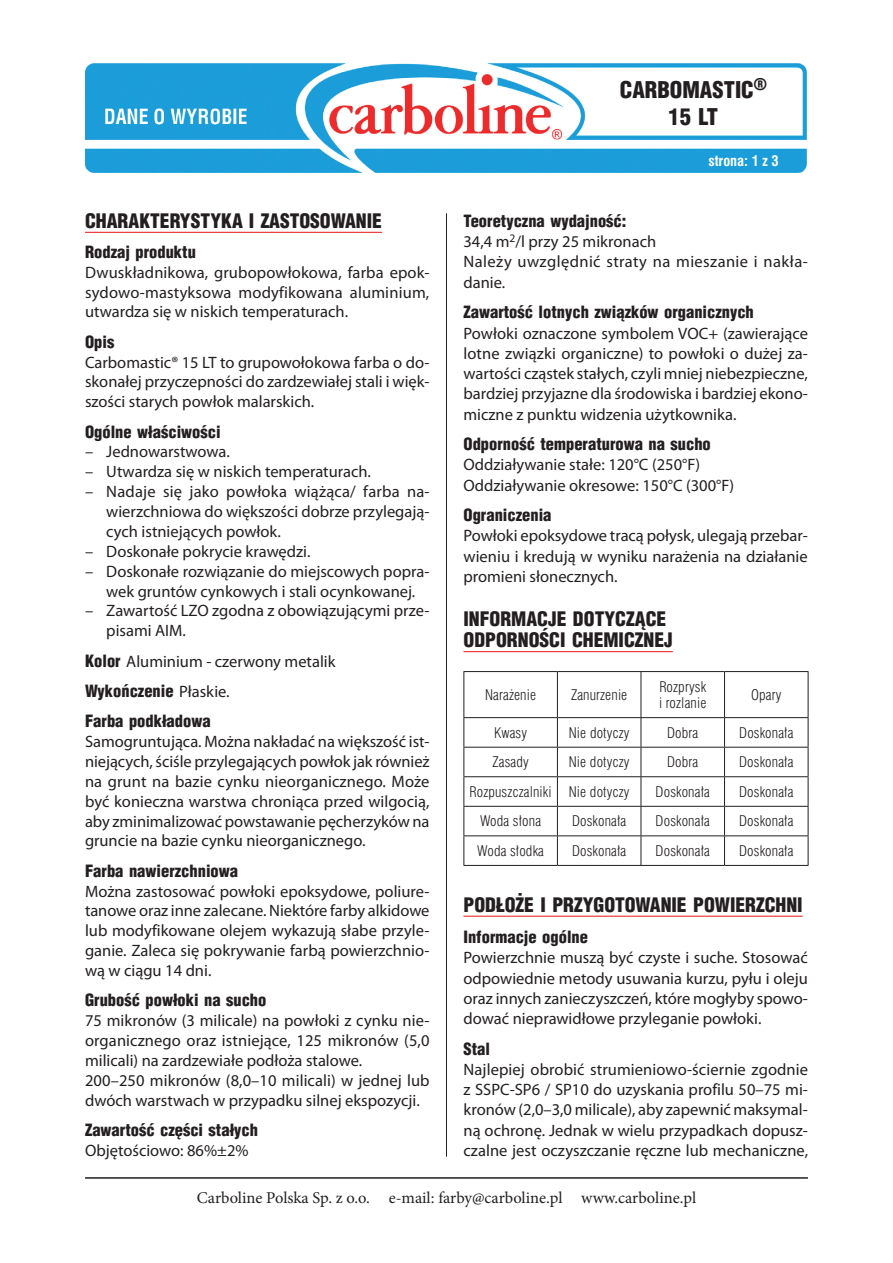
<style>
.page{position:relative;width:893px;height:1263px;background:#fff}
.page>*{position:absolute;margin:0;border:0;box-sizing:border-box;transform-origin:0 0}
.t1{font:900 22.5px/27px "Switzerland Cond";color:#231f20;text-align:center}
.t2{font:900 19.5px/20.7px "Switzerland Cond";color:#231f20}
.t3{font:16.5px/20px "Myriad Pro";color:#231f20;text-align:justify}
.t4{font:900 16.5px/30.3px "Switzerland Cond";color:#231f20}
.t5{font:16.5px/20.2px "Myriad Pro";letter-spacing:.025em;color:#231f20}
.t6{font:16.5px "Minion Pro";color:#231f20}
.t7{font:13.5px/16.5px "Swis 721 Lt Cn PL";letter-spacing:.01em;color:#231f20}
.t8{font:700 13.5px "Swis 721 Cn PL";color:#fff}
.s1{font-family:"Switzerland Cond";font-weight:900}
.s2{font-family:"Myriad Pro";font-weight:400}
</style>
<div class="page">
<hr style="left:85px;top:1177px;width:723px;height:2px;background:#231f20">
<hr style="left:446px;top:213px;width:1px;height:944px;background:#231f20">
<img style="left:85px;top:64px;width:721px;height:108px">
<hr style="left:85px;top:232px;width:297px;height:1px;background:#ee2d2d">
<hr style="left:463px;top:651px;width:210px;height:1px;background:#ee2d2d">
<hr style="left:463px;top:916px;width:340px;height:1px;background:#ee2d2d">
<hr style="left:463px;top:671px;width:94px;height:1px;background:#231f20">
<hr style="left:463px;top:672px;width:1px;height:45px;background:#231f20">
<hr style="left:557px;top:671px;width:84px;height:1px;background:#231f20">
<hr style="left:557px;top:672px;width:1px;height:45px;background:#231f20">
<hr style="left:641px;top:671px;width:83px;height:1px;background:#231f20">
<hr style="left:641px;top:672px;width:1px;height:45px;background:#231f20">
<hr style="left:724px;top:671px;width:84px;height:1px;background:#231f20">
<hr style="left:724px;top:672px;width:1px;height:45px;background:#231f20">
<hr style="left:808px;top:672px;width:1px;height:45px;background:#231f20">
<hr style="left:463px;top:717px;width:94px;height:1px;background:#231f20">
<hr style="left:557px;top:717px;width:84px;height:1px;background:#231f20">
<hr style="left:641px;top:717px;width:83px;height:1px;background:#231f20">
<hr style="left:724px;top:717px;width:84px;height:1px;background:#231f20">
<hr style="left:463px;top:747px;width:94px;height:1px;background:#231f20">
<hr style="left:557px;top:747px;width:84px;height:1px;background:#231f20">
<hr style="left:641px;top:747px;width:83px;height:1px;background:#231f20">
<hr style="left:724px;top:747px;width:84px;height:1px;background:#231f20">
<hr style="left:463px;top:776px;width:94px;height:1px;background:#231f20">
<hr style="left:557px;top:776px;width:84px;height:1px;background:#231f20">
<hr style="left:641px;top:776px;width:83px;height:1px;background:#231f20">
<hr style="left:724px;top:776px;width:84px;height:1px;background:#231f20">
<hr style="left:463px;top:806px;width:94px;height:1px;background:#231f20">
<hr style="left:557px;top:806px;width:84px;height:1px;background:#231f20">
<hr style="left:641px;top:806px;width:83px;height:1px;background:#231f20">
<hr style="left:724px;top:806px;width:84px;height:1px;background:#231f20">
<hr style="left:463px;top:835px;width:94px;height:1px;background:#231f20">
<svg style="left:463px;top:718px;width:1px;height:147px"></svg>
<hr style="left:557px;top:835px;width:84px;height:1px;background:#231f20">
<svg style="left:557px;top:718px;width:1px;height:147px"></svg>
<hr style="left:641px;top:835px;width:83px;height:1px;background:#231f20">
<svg style="left:641px;top:718px;width:1px;height:147px"></svg>
<hr style="left:724px;top:835px;width:84px;height:1px;background:#231f20">
<svg style="left:724px;top:718px;width:1px;height:147px"></svg>
<svg style="left:808px;top:718px;width:1px;height:147px"></svg>
<hr style="left:463px;top:865px;width:94px;height:1px;background:#231f20">
<hr style="left:557px;top:865px;width:84px;height:1px;background:#231f20">
<hr style="left:641px;top:865px;width:83px;height:1px;background:#231f20">
<hr style="left:724px;top:865px;width:84px;height:1px;background:#231f20">
<h1 class="t1" style="left:620px;top:75px;width:149px">CARBOMASTIC<sup>®<br></sup>15 LT</h1>
<p class="t2" style="left:85px;top:210px;width:298px">CHARAKTERYSTYKA I ZASTOSOWANIE</p>
<p class="t4" style="left:85px;top:236px;width:112px">Rodzaj produktu</p>
<p class="t3" style="left:85px;top:262px;width:346px">Dwuskładnikowa, grubopowłokowa, farba epok&shy;sydowo-mastyksowa modyfikowana aluminium, utwardza się w niskich temperaturach.</p>
<p class="t4" style="left:85px;top:326px;width:31px">Opis</p>
<p class="t3" style="left:85px;top:352px;width:346px">Carbomastic® 15 LT to grupowołokowa farba o do&shy;skonałej przyczepności do zardzewiałej stali i więk&shy;szości starych powłok malarskich.</p>
<p class="t4" style="left:85px;top:416px;width:137px">Ogólne właściwości</p>
<p class="t3" style="left:85px;top:442px;width:146px">– Jednowarstwowa.</p>
<p class="t3" style="left:85px;top:462px;width:287px">– Utwardza się w niskich temperaturach.</p>
<p class="t3" style="left:106px;top:482px;width:325px;text-indent:-21px">– Nadaje się jako powłoka wiążąca/ farba na&shy;wierzchniowa do większości dobrze przylegają&shy;cych istniejących powłok.</p>
<p class="t3" style="left:85px;top:542px;width:227px">– Doskonałe pokrycie krawędzi.</p>
<p class="t3" style="left:85px;top:561px;width:346px;text-align:center">– Doskonałe rozwiązanie do miejscowych popra&shy;wek gruntów cynkowych i stali ocynkowanej.</p>
<p class="t3" style="left:106px;top:601px;width:325px;text-indent:-21px">– Zawartość LZO zgodna z obowiązującymi prze&shy;pisami AIM.</p>
<p class="t3" style="left:85px;top:651px;width:252px"><span class="s1">Kolor</span> Aluminium - czerwony metalik</p>
<p class="t4" style="left:85px;top:675px;width:146px">Wykończenie <span class="s2">Płaskie.<br></span>Farba podkładowa</p>
<p class="t3" style="left:85px;top:732px;width:346px">Samogruntująca. Można nakładać na większość ist&shy;niejących, ściśle przylegających powłok jak również na grunt na bazie cynku nieorganicznego. Może być konieczna warstwa chroniąca przed wilgocią, aby zminimalizować powstawanie pęcherzyków na gruncie na bazie cynku nieorganicznego.</p>
<p class="t4" style="left:85px;top:855px;width:155px">Farba nawierzchniowa</p>
<p class="t3" style="left:85px;top:881px;width:346px">Można zastosować powłoki epoksydowe, poliure&shy;tanowe oraz inne zalecane. Niektóre farby alkidowe lub modyfikowane olejem wykazują słabe przyle&shy;ganie. Zaleca się pokrywanie farbą powierzchnio&shy;wą w ciągu 14 dni.</p>
<p class="t4" style="left:85px;top:984px;width:183px">Grubość powłoki na sucho</p>
<p class="t3" style="left:85px;top:1011px;width:346px;text-align:left">75 mikronów (3 milicale) na powłoki z cynku nie&shy;organicznego oraz istniejące, 125 mikronów (5,0 milicali) na zardzewiałe podłoża stalowe.<br>200–250 mikronów (8,0–10 milicali) w jednej lub dwóch warstwach w przypadku silnej ekspozycji.</p>
<p class="t4" style="left:85px;top:1114px;width:175px">Zawartość części stałych</p>
<p class="t3" style="left:85px;top:1140px;width:165px">Objętościowo: 86%±2%</p>
<p class="t8" style="left:708px;top:152px;width:72px">strona: 1 z 3</p>
<p class="t4" style="left:463px;top:205px;width:164px">Teoretyczna wydajność:</p>
<p class="t5" style="left:463px;top:232px;width:346px">34,4 m<sup>2</sup>/l przy 25 mikronach<br>Należy uwzględnić straty na mieszanie i nakła&shy;danie.</p>
<p class="t4" style="left:463px;top:297px;width:292px">Zawartość lotnych związków organicznych</p>
<p class="t3" style="left:463px;top:323px;width:346px">Powłoki oznaczone symbolem VOC+ (zawierające lotne związki organiczne) to powłoki o dużej za&shy;wartości cząstek stałych, czyli mniej niebezpieczne, bardziej przyjazne dla środowiska i bardziej ekono&shy;miczne z punktu widzenia użytkownika.</p>
<p class="t4" style="left:463px;top:428px;width:249px">Odporność temperaturowa na sucho</p>
<p class="t3" style="left:463px;top:455px;width:272px">Oddziaływanie stałe: 120°C (250°F)<br>Oddziaływanie okresowe: 150°C (300°F)</p>
<p class="t4" style="left:463px;top:499px;width:89px">Ograniczenia</p>
<p class="t3" style="left:463px;top:526px;width:346px">Powłoki epoksydowe tracą połysk, ulegają przebar&shy;wieniu i kredują w wyniku narażenia na działanie promieni słonecznych.</p>
<p class="t2" style="left:463px;top:608px;width:211px">INFORMACJE DOTYCZĄCE<br>ODPORNOŚCI CHEMICZNEJ</p>
<p class="t7" style="left:485px;top:686px;width:52px">Narażenie</p>
<p class="t7" style="left:571px;top:686px;width:58px">Zanurzenie</p>
<p class="t7" style="left:659px;top:678px;width:49px">Rozprysk i rozlanie</p>
<p class="t7" style="left:751px;top:686px;width:32px">Opary</p>
<p class="t7" style="left:494px;top:724px;width:34px">Kwasy</p>
<p class="t7" style="left:569px;top:724px;width:62px">Nie dotyczy</p>
<p class="t7" style="left:667px;top:724px;width:33px">Dobra</p>
<p class="t7" style="left:739px;top:724px;width:56px">Doskonała</p>
<p class="t7" style="left:492px;top:754px;width:38px">Zasady</p>
<p class="t7" style="left:569px;top:754px;width:62px">Nie dotyczy</p>
<p class="t7" style="left:667px;top:754px;width:33px">Dobra</p>
<p class="t7" style="left:739px;top:754px;width:56px">Doskonała</p>
<p class="t7" style="left:470px;top:783px;width:84px">Rozpuszczalniki</p>
<p class="t7" style="left:569px;top:783px;width:62px">Nie dotyczy</p>
<p class="t7" style="left:656px;top:783px;width:56px">Doskonała</p>
<p class="t7" style="left:739px;top:783px;width:56px">Doskonała</p>
<p class="t7" style="left:480px;top:813px;width:62px">Woda słona</p>
<p class="t7" style="left:572px;top:813px;width:56px">Doskonała</p>
<p class="t7" style="left:656px;top:813px;width:56px">Doskonała</p>
<p class="t7" style="left:739px;top:813px;width:56px">Doskonała</p>
<p class="t7" style="left:477px;top:842px;width:68px">Woda słodka</p>
<p class="t7" style="left:572px;top:842px;width:56px">Doskonała</p>
<p class="t7" style="left:656px;top:842px;width:56px">Doskonała</p>
<p class="t7" style="left:739px;top:842px;width:56px">Doskonała</p>
<p class="t2" style="left:463px;top:894px;width:341px">PODŁOŻE I PRZYGOTOWANIE POWIERZCHNI</p>
<p class="t4" style="left:463px;top:921px;width:126px">Informacje ogólne</p>
<p class="t3" style="left:463px;top:948px;width:346px">Powierzchnie muszą być czyste i suche. Stosować odpowiednie metody usuwania kurzu, pyłu i oleju oraz innych zanieczyszczeń, które mogłyby spowo&shy;dować nieprawidłowe przyleganie powłoki.</p>
<p class="t4" style="left:463px;top:1033px;width:28px">Stal</p>
<p class="t3" style="left:463px;top:1060px;width:346px">Najlepiej obrobić strumieniowo-ściernie zgodnie z SSPC-SP6 / SP10 do uzyskania profilu 50–75 mi&shy;kronów (2,0–3,0 milicale), aby zapewnić maksymal&shy;ną ochronę. Jednak w wielu przypadkach dopusz&shy;czalne jest oczyszczanie ręczne lub mechaniczne,</p>
<p class="t6" style="left:197px;top:1187px;width:501px">Carboline Polska Sp. z o.o. e-mail: farby@carboline.pl www.carboline.pl</p>
</div>
